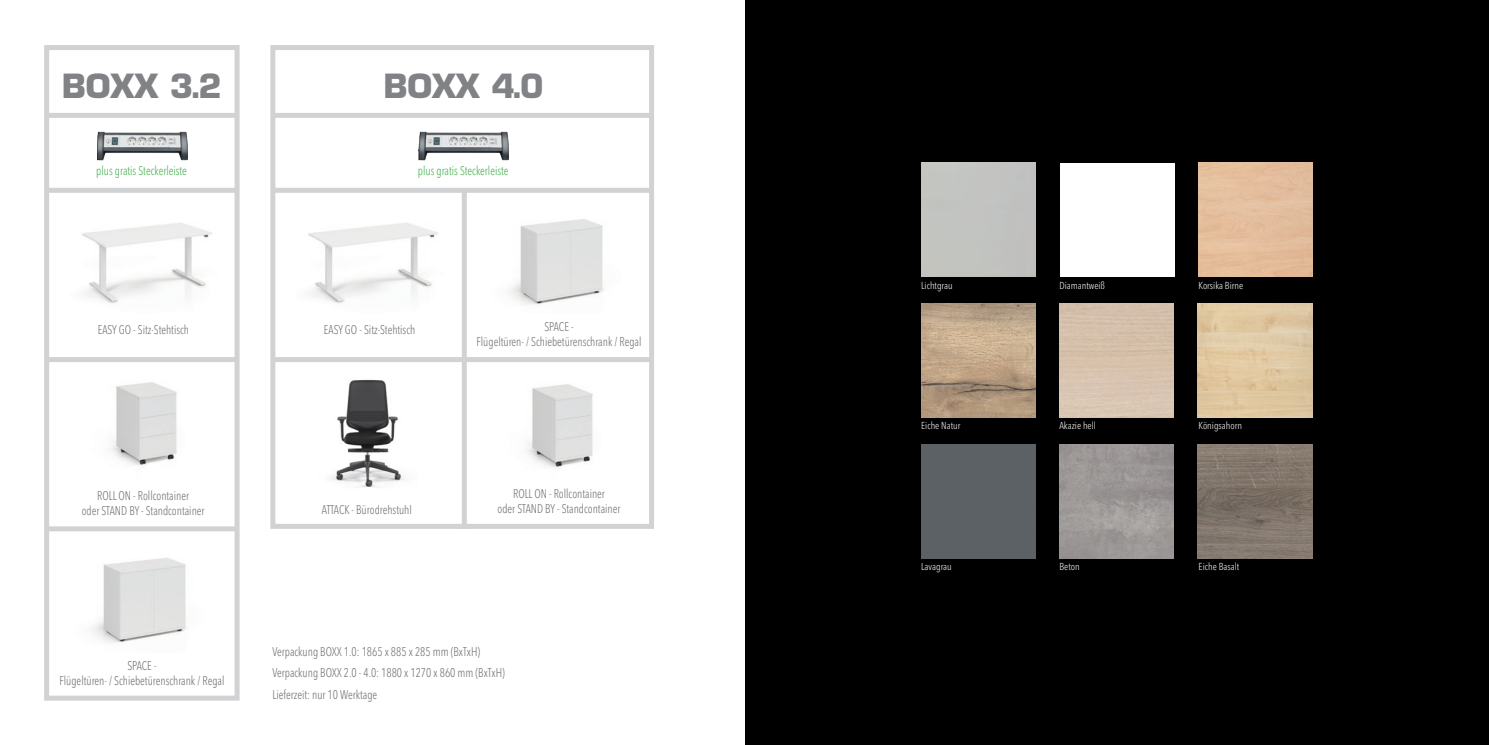
<style>
.page{position:relative;width:1489px;height:745px;background:#fff}
.page>*{position:absolute;margin:0;border:0;box-sizing:border-box;transform-origin:0 0}
.t1{font:700 32.5px "Eurostile";color:#808285}
.t2{font:300 condensed 12.5px "Avenir Next LT Pro";color:#6c6d70;scale:.91 1}
.t3{font:300 condensed 12.5px "Avenir Next LT Pro";color:#40ae49;scale:.91 1}
.t4{font:300 condensed 10px "Avenir Next LT Pro";color:#fff}
</style>
<div class="page">
<div style="left:745px;top:0;width:743px;height:744px;background:#000"></div>
<img style="left:1059px;top:303px;width:114px;height:114px">
<img style="left:1059px;top:444px;width:114px;height:114px">
<img style="left:1197px;top:303px;width:114px;height:114px">
<img style="left:1197px;top:444px;width:114px;height:114px">
<img style="left:921px;top:303px;width:114px;height:114px">
<div style="left:921px;top:444px;width:114px;height:114px;background:#5c6165"></div>
<div style="left:1059px;top:163px;width:115px;height:113px;background:#fff"></div>
<div style="left:921px;top:162px;width:114px;height:114px;background:#c2c3c0"></div>
<div style="left:1198px;top:162px;width:114px;height:114px;background:#e4bd9c"></div>
<img style="left:82px;top:204px;width:158px;height:111px">
<img style="left:308px;top:223px;width:130px;height:81px">
<img style="left:50px;top:531px;width:183px;height:112px">
<img style="left:509px;top:219px;width:95px;height:86px">
<img style="left:97px;top:131px;width:90px;height:30px">
<img style="left:419px;top:131px;width:90px;height:30px">
<div style="left:44px;top:45px;width:195px;height:655px;border:5px solid #d1d2d4"></div>
<div style="left:270px;top:45px;width:384px;height:483px;border:5px solid #d1d2d4"></div>
<div style="left:46px;top:113px;width:189px;height:5px;background:#d1d2d4"></div>
<div style="left:272px;top:113px;width:379px;height:5px;background:#d1d2d4"></div>
<div style="left:48px;top:188px;width:190px;height:5px;background:#d1d2d4"></div>
<div style="left:274px;top:188px;width:377px;height:5px;background:#d1d2d4"></div>
<div style="left:462px;top:190px;width:5px;height:338px;background:#d1d2d4"></div>
<div style="left:49px;top:357px;width:189px;height:5px;background:#d1d2d4"></div>
<div style="left:275px;top:357px;width:376px;height:5px;background:#d1d2d4"></div>
<div style="left:46px;top:526px;width:189px;height:5px;background:#d1d2d4"></div>
<img style="left:110px;top:382px;width:67px;height:84px">
<img style="left:526px;top:384px;width:67px;height:84px">
<img style="left:331px;top:380px;width:73px;height:107px">
<p class="t1" style="left:62px;top:66px;width:161px">BOXX 3.2</p>
<p class="t1" style="left:383px;top:66px;width:161px">BOXX 4.0</p>
<p class="t3" style="left:96px;top:163px;width:101px">plus gratis Steckerleiste</p>
<p class="t3" style="left:418px;top:163px;width:101px">plus gratis Steckerleiste</p>
<p class="t2" style="left:98px;top:321px;width:102px">EASY GO - Sitz-Stehtisch</p>
<p class="t2" style="left:324px;top:321px;width:102px">EASY GO - Sitz-Stehtisch</p>
<p class="t2" style="left:544px;top:319px;width:34px">SPACE -</p>
<p class="t2" style="left:476px;top:334px;width:183px">Flügeltüren- / Schiebetürenschrank / Regal</p>
<p class="t2" style="left:97px;top:488px;width:102px">ROLL ON - Rollcontainer</p>
<p class="t2" style="left:82px;top:503px;width:136px">oder STAND BY - Standcontainer</p>
<p class="t2" style="left:513px;top:486px;width:102px">ROLL ON - Rollcontainer</p>
<p class="t2" style="left:322px;top:502px;width:100px">ATTACK - Bürodrehstuhl</p>
<p class="t2" style="left:497px;top:501px;width:136px">oder STAND BY - Standcontainer</p>
<p class="t2" style="left:127px;top:657px;width:34px">SPACE -</p>
<p class="t2" style="left:59px;top:672px;width:183px">Flügeltüren- / Schiebetürenschrank / Regal</p>
<p class="t2" style="left:272px;top:644px;width:230px">Verpackung BOXX 1.0: 1865 x 885 x 285 mm (BxTxH)</p>
<p class="t2" style="left:272px;top:665px;width:257px">Verpackung BOXX 2.0 - 4.0: 1880 x 1270 x 860 mm (BxTxH)</p>
<p class="t2" style="left:272px;top:686px;width:117px">Lieferzeit: nur 10 Werktage</p>
<p class="t4" style="left:921px;top:279px;width:33px">Lichtgrau</p>
<p class="t4" style="left:1059px;top:279px;width:47px">Diamantweiß</p>
<p class="t4" style="left:1198px;top:279px;width:46px">Korsika Birne</p>
<p class="t4" style="left:921px;top:419px;width:41px">Eiche Natur</p>
<p class="t4" style="left:1059px;top:419px;width:38px">Akazie hell</p>
<p class="t4" style="left:1198px;top:419px;width:45px">Königsahorn</p>
<p class="t4" style="left:921px;top:560px;width:32px">Lavagrau</p>
<p class="t4" style="left:1059px;top:560px;width:22px">Beton</p>
<p class="t4" style="left:1198px;top:560px;width:42px">Eiche Basalt</p>
</div>
